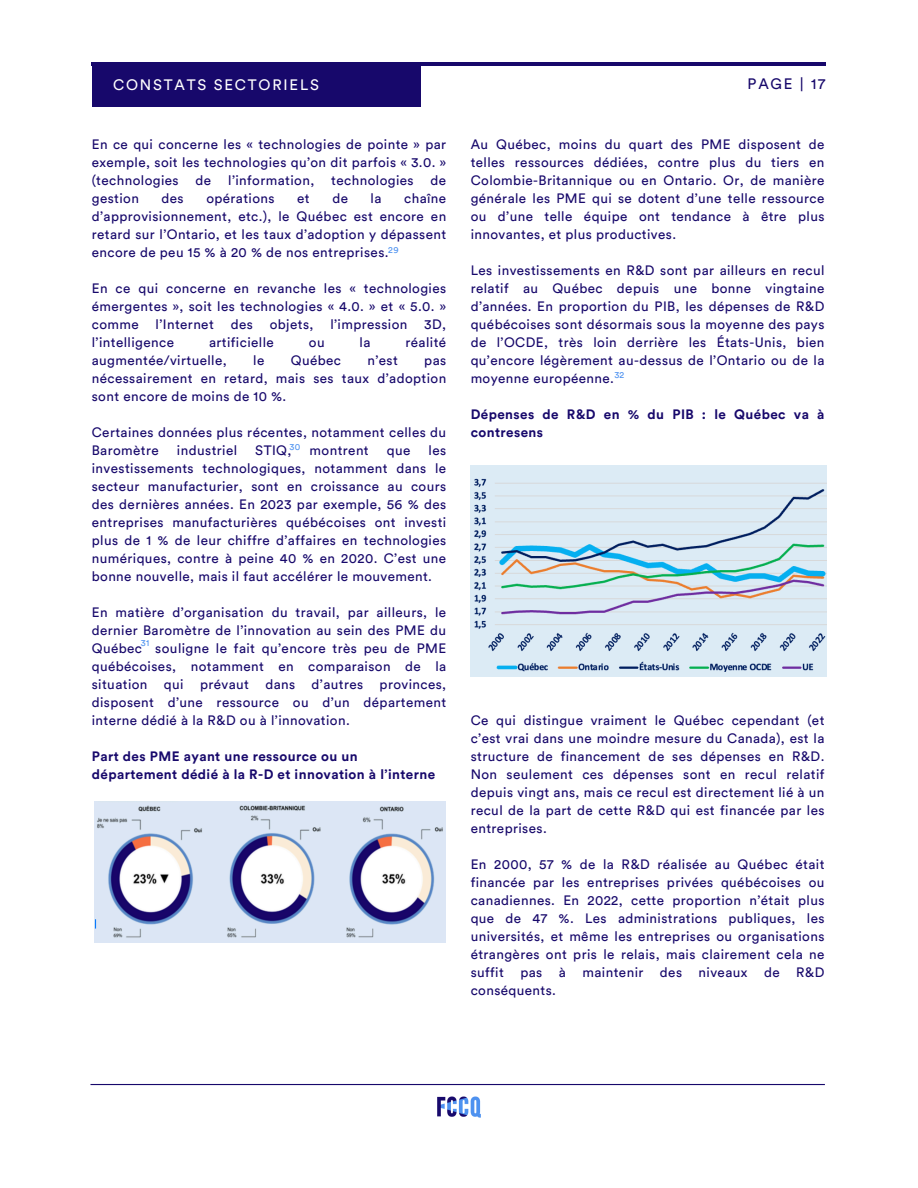
<style>
.page{position:relative;width:918px;height:1188px;background:#fff}
.page>*{position:absolute;margin:0;border:0;box-sizing:border-box;transform-origin:0 0}
.t1{font:15px "Circular Std";letter-spacing:.12em;color:#fff}
.t2{font:15px "Circular Std";letter-spacing:.12em;color:#17086b}
.t3{font:13.5px/18px "Circular Std";letter-spacing:.03em;color:#17086b;text-align:justify}
.t4{font:700 13.5px/18px "Circular Std";letter-spacing:.03em;color:#17086b}
.t5{font:9px "Circular Std";letter-spacing:.03em;color:#4e92f0}
</style>
<div class="page">
<div style="left:92px;top:63px;width:328px;height:44px;background:#17086b"></div>
<hr style="left:92px;top:62px;width:734px;height:4px;background:#17086b">
<img style="left:437px;top:1096px;width:44px;height:22px">
<hr style="left:90px;top:1084px;width:735px;height:1px;background:#17086b">
<img style="left:94px;top:801px;width:351px;height:142px">
<img style="left:471px;top:466px;width:355px;height:210px">
<p class="t1" style="left:113px;top:77px;width:207px">CONSTATS SECTORIELS</p>
<p class="t2" style="left:748px;top:77px;width:79px">PAGE | 17</p>
<p class="t3" style="left:92px;top:136px;width:356px">En ce qui concerne les « technologies de pointe » par exemple, soit les technologies qu’on dit parfois « 3.0. » (technologies</p>
<p class="t3" style="left:196px;top:172px;width:17px">de</p>
<p class="t3" style="left:228px;top:172px;width:88px">l’information,</p>
<p class="t3" style="left:331px;top:172px;width:84px">technologies</p>
<p class="t3" style="left:431px;top:172px;width:17px">de</p>
<p class="t3" style="left:92px;top:190px;width:49px">gestion</p>
<p class="t3" style="left:162px;top:190px;width:24px">des</p>
<p class="t3" style="left:206px;top:190px;width:70px">opérations</p>
<p class="t3" style="left:297px;top:190px;width:14px">et</p>
<p class="t3" style="left:332px;top:190px;width:17px">de</p>
<p class="t3" style="left:371px;top:190px;width:12px">la</p>
<p class="t3" style="left:92px;top:190px;width:356px;text-indent:312px">chaîne d’approvisionnement, etc.), le Québec est encore en retard sur l’Ontario, et les taux d’adoption y dépassent encore de peu 15 % à 20 % de nos entreprises.</p>
<p class="t3" style="left:92px;top:280px;width:356px">En ce qui concerne en revanche les « technologies émergentes », soit les technologies « 4.0. » et « 5.0. » comme l’Internet des objets, l’impression 3D, l’intelligence</p>
<p class="t5" style="left:388px;top:246px;width:12px">29</p>
<p class="t3" style="left:209px;top:334px;width:66px">artificielle</p>
<p class="t3" style="left:309px;top:334px;width:17px">ou</p>
<p class="t3" style="left:360px;top:334px;width:12px">la</p>
<p class="t3" style="left:406px;top:334px;width:42px">réalité</p>
<p class="t3" style="left:92px;top:352px;width:137px">augmentée/virtuelle,</p>
<p class="t3" style="left:253px;top:352px;width:13px">le</p>
<p class="t3" style="left:291px;top:352px;width:52px">Québec</p>
<p class="t3" style="left:367px;top:352px;width:32px">n’est</p>
<p class="t3" style="left:92px;top:352px;width:356px;text-indent:333px">pas nécessairement en retard, mais ses taux d’adoption sont encore de moins de 10 %.</p>
<p class="t3" style="left:92px;top:424px;width:356px">Certaines données plus récentes, notamment celles du<br>Baromètre</p>
<p class="t5" style="left:290px;top:443px;width:12px">30</p>
<p class="t3" style="left:177px;top:442px;width:62px">industriel</p>
<p class="t3" style="left:255px;top:442px;width:38px">STIQ,</p>
<p class="t3" style="left:310px;top:442px;width:61px">montrent</p>
<p class="t3" style="left:387px;top:442px;width:25px">que</p>
<p class="t3" style="left:92px;top:442px;width:356px;text-indent:337px">les investissements technologiques, notamment dans le secteur manufacturier, sont en croissance au cours des dernières années. En 2023 par exemple, 56 % des entreprises manufacturières québécoises ont investi plus de 1 % de leur chiffre d’affaires en technologies numériques, contre à peine 40 % en 2020. C’est une bonne nouvelle, mais il faut accélérer le mouvement.</p>
<p class="t3" style="left:92px;top:604px;width:356px">En matière d’organisation du travail, par ailleurs, le dernier Baromètre de l’innovation au sein des PME du Québec souligne le fait qu’encore très peu de PME québécoises, notamment en comparaison de la situation qui prévaut dans d’autres provinces, disposent d’une ressource ou d’un département interne dédié à la R&amp;D ou à l’innovation.</p>
<p class="t4" style="left:92px;top:748px;width:345px">Part des PME ayant une ressource ou un département dédié à la R-D et innovation à l’interne</p>
<p class="t5" style="left:141px;top:639px;width:10px">31</p>
<p class="t3" style="left:471px;top:136px;width:355px">Au Québec, moins du quart des PME disposent de telles ressources dédiées, contre plus du tiers en Colombie-Britannique ou en Ontario. Or, de manière générale les PME qui se dotent d’une telle ressource ou d’une telle équipe ont tendance à être plus innovantes, et plus productives.</p>
<p class="t3" style="left:471px;top:262px;width:355px">Les investissements en R&amp;D sont par ailleurs en recul relatif au Québec depuis une bonne vingtaine d’années. En proportion du PIB, les dépenses de R&amp;D québécoises sont désormais sous la moyenne des pays de l’OCDE, très loin derrière les États-Unis, bien qu’encore légèrement au-dessus de l’Ontario ou de la moyenne européenne.</p>
<h1 class="t4" style="left:471px;top:406px;width:355px">Dépenses de R&amp;D en % du PIB : le Québec va à contresens</h1>
<p class="t5" style="left:614px;top:371px;width:12px">32</p>
<h1 class="t3" style="left:471px;top:712px;width:355px">Ce qui distingue vraiment le Québec cependant (et c’est vrai dans une moindre mesure du Canada), est la structure de financement de ses dépenses en R&amp;D.<br>Non seulement ces dépenses sont en recul relatif depuis vingt ans, mais ce recul est directement lié à un recul de la part de cette R&amp;D qui est financée par les entreprises.</h1>
<p class="t3" style="left:471px;top:856px;width:355px">En 2000, 57 % de la R&amp;D réalisée au Québec était financée par les entreprises privées québécoises ou canadiennes. En 2022, cette proportion n’était plus que de 47 %. Les administrations publiques, les universités, et même les entreprises ou organisations étrangères ont pris le relais, mais clairement cela ne suffit pas à maintenir des niveaux de R&amp;D conséquents.</p>
</div>
